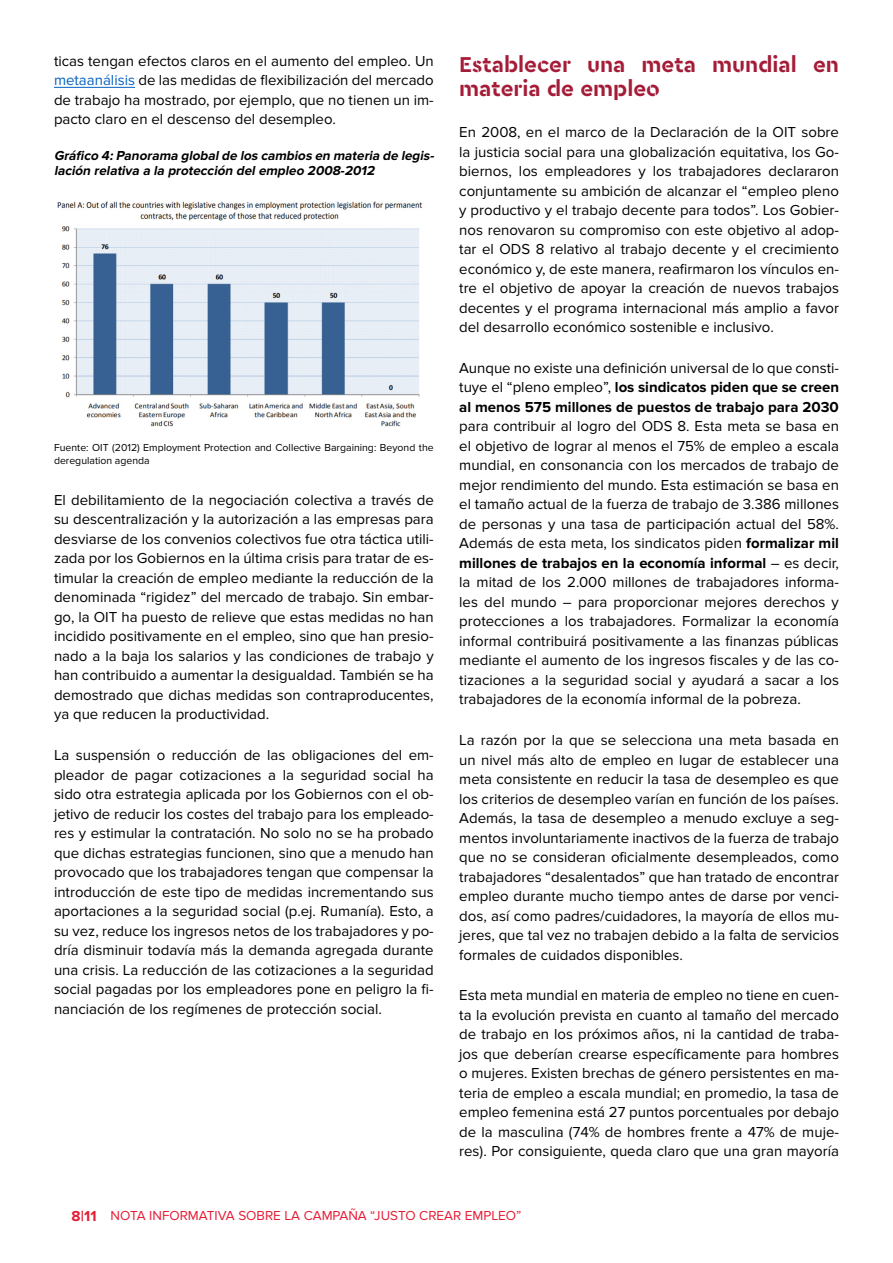
<style>
.page{position:relative;width:893px;height:1263px;background:#fff}
.page>*{position:absolute;margin:0;border:0;box-sizing:border-box;transform-origin:0 0}
.Body{font:700 22.5px/24.3px "Cera Stencil PRO";color:#a41c37}
.Body-2{font:15px/19.5px "Proxima Nova";color:#000;text-align:justify}
.Body-3{font:italic 700 13.5px/14.5px "Proxima Nova";color:#000}
.t1{font:13.5px "Proxima Nova";color:#e61c35}
.Body-4{font:10.5px/12.6px "Proxima Nova";color:#000}
.s1{color:#0563c1}
.s2{font-weight:700}
.s3{font-weight:700;font-size:15px}
</style>
<div class="page">
<hr style="left:54px;top:87px;width:81px;height:1px;background:#0563c1">
<img style="left:57px;top:202px;width:366px;height:225px">
<p class="Body-2" style="left:54px;top:51px;width:381px">ticas tengan efectos claros en el aumento del empleo. Un <span class="s1">metaanálisis</span> de las medidas de flexibilización del mercado de trabajo ha mostrado, por ejemplo, que no tienen un im&shy;pacto claro en el descenso del desempleo.</p>
<p class="Body-3" style="left:54px;top:149px;width:384px">Gráfico 4:Panorama globalde los cambios en materia de legis&shy;lación relativa a la protección delempleo 2008-2012</p>
<p class="Body-4" style="left:54px;top:442px;width:381px">Fuente: OIT (2012) Employment Protection and Collective Bargaining: Beyond the deregulation agenda</p>
<p class="Body-2" style="left:54px;top:490px;width:381px">El debilitamiento de la negociación colectiva a través de su descentralización y la autorización a las empresas para desviarse de los convenios colectivos fue otra táctica utili&shy;zada por los Gobiernos en la última crisis para tratar de es&shy;timular la creación de empleo mediante la reducción de la denominada “rigidez” del mercado de trabajo. Sin embar&shy;go, la OIT ha puesto de relieve que estas medidas no han incidido positivamente en el empleo, sino que han presio&shy;nado a la baja los salarios y las condiciones de trabajo y han contribuido a aumentar la desigualdad. También se ha demostrado que dichas medidas son contraproducentes, ya que reducen la productividad.</p>
<p class="Body-2" style="left:54px;top:745px;width:381px">La suspensión o reducción de las obligaciones del em&shy;pleador de pagar cotizaciones a la seguridad social ha sido otra estrategia aplicada por los Gobiernos con el ob&shy;jetivo de reducir los costes del trabajo para los empleado&shy;res y estimular la contratación. No solo no se ha probado que dichas estrategias funcionen, sino que a menudo han provocado que los trabajadores tengan que compensar la introducción de este tipo de medidas incrementando sus aportaciones a la seguridad social (p.ej. Rumanía). Esto, a su vez, reduce los ingresos netos de los trabajadores y po&shy;dría disminuir todavía más la demanda agregada durante una crisis. La reducción de las cotizaciones a la seguridad social pagadas por los empleadores pone en peligro la fi&shy;nanciación de los regímenes de protección social.</p>
<p class="Body" style="left:459px;top:51px;width:381px">Establecer una meta mundial en materia de empleo</p>
<p class="Body-2" style="left:459px;top:123px;width:381px">En 2008, en el marco de la Declaración de la OIT sobre la justicia social para una globalización equitativa, los Go&shy;biernos, los empleadores y los trabajadores declararon conjuntamente su ambición de alcanzar el “empleo pleno y productivo y el trabajo decente para todos”. Los Gobier&shy;nos renovaron su compromiso con este objetivo al adop&shy;tar el ODS 8 relativo al trabajo decente y el crecimiento económico y, de este manera, reafirmaron los vínculos en&shy;tre el objetivo de apoyar la creación de nuevos trabajos decentes y el programa internacional más amplio a favor del desarrollo económico sostenible e inclusivo.</p>
<p class="Body-2" style="left:459px;top:358px;width:381px">Aunque no existe una definición universal de lo que consti&shy;tuye el “pleno empleo”, <span class="s2">los sindicatos piden que se creen al menos 575 millones de puestos de trabajo para 2030 </span>para contribuir al logro del ODS 8. Esta meta se basa en el objetivo de lograr al menos el 75% de empleo a escala mundial, en consonancia con los mercados de trabajo de mejor rendimiento del mundo. Esta estimación se basa en el tamaño actual de la fuerza de trabajo de 3.386 millones de personas y una tasa de participación actual del 58%.<br>Además de esta meta, los sindicatos piden <span class="s2">formalizar mil millones de trabajos en la economía informal</span> – es decir, la mitad de los 2.000 millones de trabajadores informa&shy;les del mundo – para proporcionar mejores derechos y protecciones a los trabajadores. Formalizar la economía informal contribuirá positivamente a las finanzas públicas mediante el aumento de los ingresos fiscales y de las co&shy;tizaciones a la seguridad social y ayudará a sacar a los trabajadores de la economía informal de la pobreza.</p>
<p class="Body-2" style="left:459px;top:731px;width:381px">La razón por la que se selecciona una meta basada en un nivel más alto de empleo en lugar de establecer una meta consistente en reducir la tasa de desempleo es que los criterios de desempleo varían en función de los países.<br>Además, la tasa de desempleo a menudo excluye a seg&shy;mentos involuntariamente inactivos de la fuerza de trabajo que no se consideran oficialmente desempleados, como trabajadores “desalentados” que han tratado de encontrar empleo durante mucho tiempo antes de darse por venci&shy;dos, así como padres/cuidadores, la mayoría de ellos mu&shy;jeres, que tal vez no trabajen debido a la falta de servicios formales de cuidados disponibles.</p>
<p class="Body-2" style="left:459px;top:986px;width:381px">Esta meta mundial en materia de empleo no tiene en cuen&shy;ta la evolución prevista en cuanto al tamaño del mercado de trabajo en los próximos años, ni la cantidad de traba&shy;jos que deberían crearse específicamente para hombres o mujeres. Existen brechas de género persistentes en ma&shy;teria de empleo a escala mundial; en promedio, la tasa de empleo femenina está 27 puntos porcentuales por debajo de la masculina (74% de hombres frente a 47% de muje&shy;res). Por consiguiente, queda claro que una gran mayoría</p>
<p class="t1" style="left:72px;top:1207px;width:451px"><span class="s3">8|11</span> NOTA INFORMATIVA SOBRE LA CAMPAÑA “JUSTO CREAR EMPLEO”</p>
</div>
